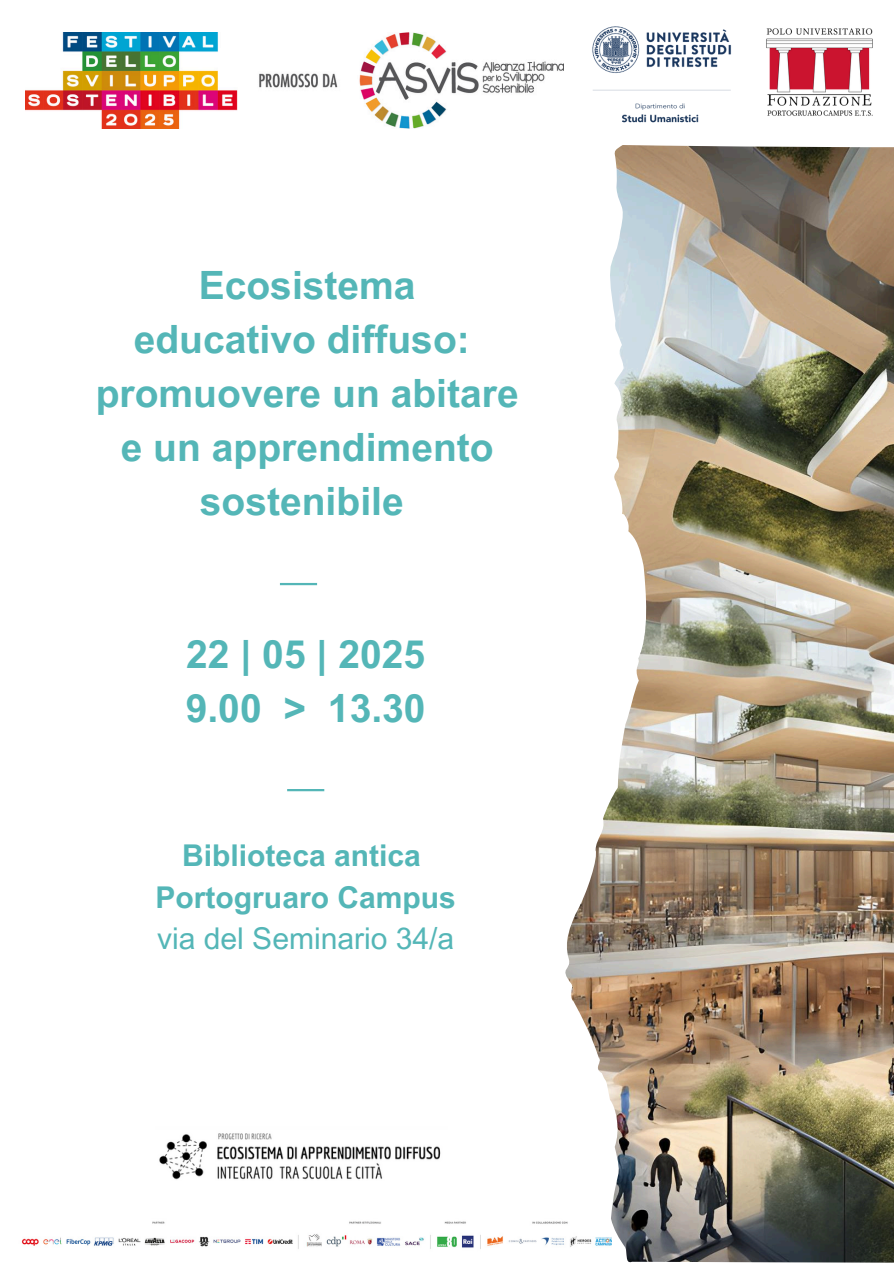
<style>
.page{position:relative;width:894px;height:1264px;background:#fff}
.page>*{position:absolute;margin:0;border:0;box-sizing:border-box;transform-origin:0 0}
.t1{font:700 39px/54px "Arial MT Pro";color:#54b6b7;text-align:center}
.t2{font:700 30px "Arial MT Pro";color:#54b6b7}
.t3{font:30px "Arial MT Pro";color:#54b6b7}
</style>
<div class="page">
<hr style="left:287px;top:789px;width:37px;height:2px;background:#54b6b7">
<hr style="left:280px;top:583px;width:37px;height:2px;background:#54b6b7">
<img style="left:766px;top:28px;width:107px;height:88px">
<img style="left:25px;top:33px;width:538px;height:96px">
<img style="left:592px;top:26px;width:140px;height:97px">
<img style="left:21px;top:1221px;width:543px;height:28px">
<img style="left:159px;top:1133px;width:282px;height:47px">
<img style="left:564px;top:145px;width:329px;height:1118px">
<h1 class="t1" style="left:96px;top:263px;width:424px">Ecosistema<br>educativo diffuso: promuovere un abitare e un apprendimento sostenibile</h1>
<p class="t1" style="left:186px;top:632px;width:241px;text-align:left">22 | 05 | 2025<br>9.00 &gt; 13.30</p>
<p class="t2" style="left:182px;top:844px;width:240px">Biblioteca antica</p>
<p class="t2" style="left:155px;top:885px;width:302px">Portogruaro Campus</p>
<p class="t3" style="left:157px;top:927px;width:298px">via del Seminario 34/a</p>
</div>
